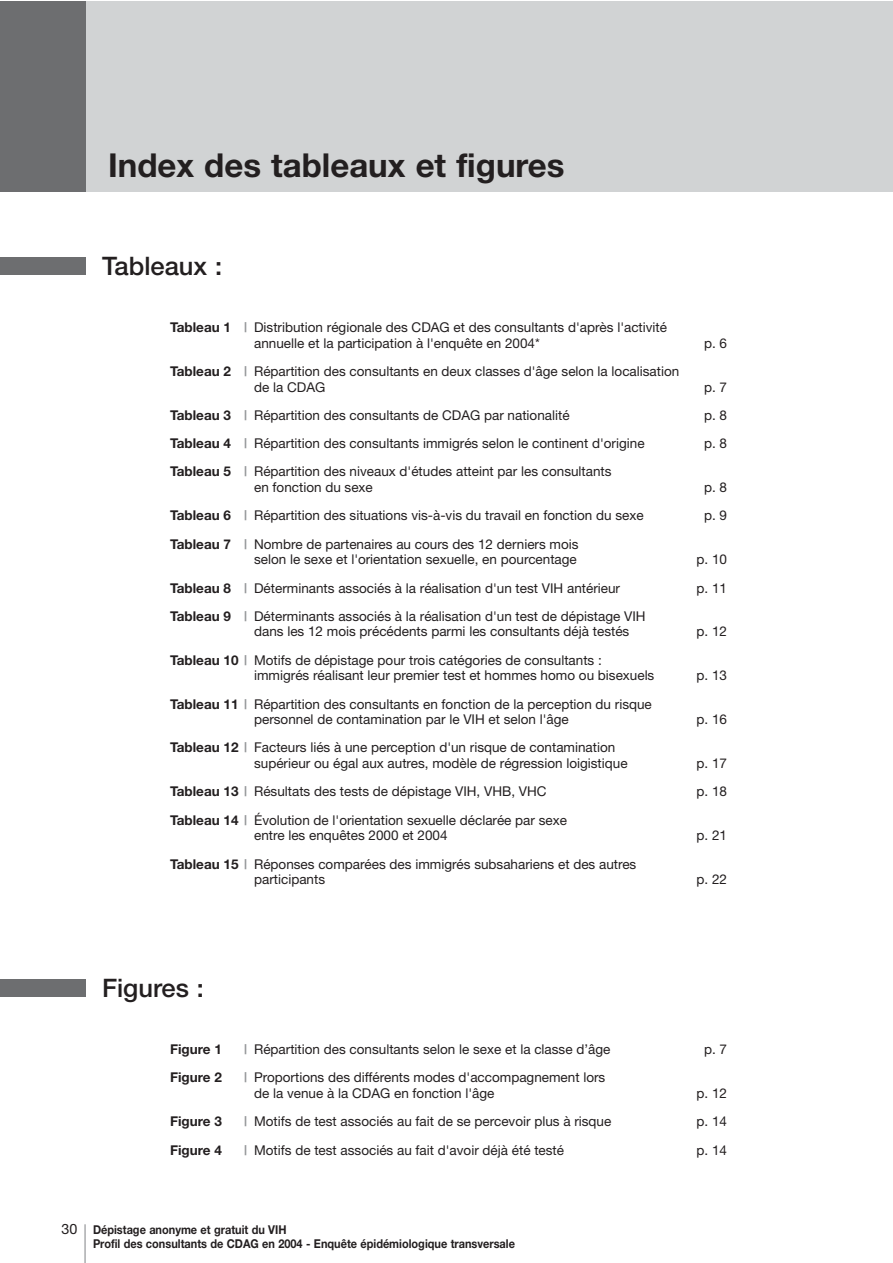
<style>
.page{position:relative;width:893px;height:1263px;background:#fff}
.page>*{position:absolute;margin:0;border:0;box-sizing:border-box;transform-origin:0 0}
.t1{font:700 33px "Helvetica Neue";color:#231f20}
.t2{font:500 25.5px "Helvetica Neue";color:#231f20}
.t3{font:14.25px "Helvetica Neue";color:#231f20}
.t4{font:13.5px/15.6px "Helvetica Neue";color:#231f20}
.t5{font:700 13.5px "Helvetica Neue";color:#231f20}
.t6{font:700 12.15px/14.5px "Helvetica Neue";color:#231f20;scale:.9 1}
.s1{font-weight:700}
.s2{font-weight:700;color:#939598}
</style>
<div class="page">
<div style="left:0;top:1px;width:892px;height:191px;background:#d1d3d4"></div>
<div style="left:0;top:1px;width:85px;height:191px;background:#6d6e70"></div>
<hr style="left:85px;top:1224px;width:1px;height:39px;background:#808285">
<div style="left:0;top:257px;width:85px;height:18px;background:#6d6e70"></div>
<div style="left:0;top:979px;width:85px;height:18px;background:#6d6e70"></div>
<h1 class="t1" style="left:108px;top:153px;width:458px">Index des tableaux et figures</h1>
<h2 class="t2" style="left:102px;top:256px;width:122px">Tableaux :</h2>
<p class="t4" style="left:254px;top:321px;width:414px;text-indent:-84px"><span class="s1">Tableau 1</span> <span class="s2">|</span> Distribution régionale des CDAG et des consultants d'après l'activité annuelle et la participation à l'enquête en 2004*</p>
<p class="t4" style="left:254px;top:365px;width:427px;text-indent:-84px"><span class="s1">Tableau 2</span> <span class="s2">|</span> Répartition des consultants en deux classes d'âge selon la localisation de la CDAG</p>
<p class="t4" style="left:704px;top:336px;width:25px">p. 6</p>
<p class="t4" style="left:704px;top:380px;width:25px">p. 7</p>
<p class="t4" style="left:170px;top:409px;width:401px"><span class="s1">Tableau 3</span> <span class="s2">|</span> Répartition des consultants de CDAG par nationalité</p>
<p class="t4" style="left:704px;top:409px;width:25px">p. 8</p>
<p class="t4" style="left:170px;top:437px;width:476px"><span class="s1">Tableau 4</span> <span class="s2">|</span> Répartition des consultants immigrés selon le continent d'origine</p>
<p class="t4" style="left:704px;top:437px;width:25px">p. 8</p>
<p class="t4" style="left:254px;top:465px;width:359px;text-indent:-84px"><span class="s1">Tableau 5</span> <span class="s2">|</span> Répartition des niveaux d'études atteint par les consultants en fonction du sexe</p>
<p class="t4" style="left:704px;top:481px;width:25px">p. 8</p>
<p class="t4" style="left:170px;top:509px;width:475px"><span class="s1">Tableau 6</span> <span class="s2">|</span> Répartition des situations vis-à-vis du travail en fonction du sexe</p>
<p class="t4" style="left:704px;top:509px;width:25px">p. 9</p>
<p class="t4" style="left:170px;top:537px;width:410px;text-align:right"><span class="s1">Tableau 7</span> <span class="s2">|</span> Nombre de partenaires au cours des 12 derniers mois selon le sexe et l'orientation sexuelle, en pourcentage</p>
<p class="t4" style="left:697px;top:553px;width:32px">p. 10</p>
<p class="t4" style="left:170px;top:581px;width:451px"><span class="s1">Tableau 8</span> <span class="s2">|</span> Déterminants associés à la réalisation d'un test VIH antérieur</p>
<p class="t4" style="left:697px;top:581px;width:32px">p. 11</p>
<p class="t4" style="left:254px;top:609px;width:393px;text-indent:-84px"><span class="s1">Tableau 9</span> <span class="s2">|</span> Déterminants associés à la réalisation d'un test de dépistage VIH dans les 12 mois précédents parmi les consultants déjà testés</p>
<p class="t4" style="left:697px;top:625px;width:32px">p. 12</p>
<p class="t4" style="left:254px;top:653px;width:402px;text-indent:-84px"><span class="s1">Tableau 10</span> <span class="s2">|</span> Motifs de dépistage pour trois catégories de consultants : immigrés réalisant leur premier test et hommes homo ou bisexuels</p>
<p class="t4" style="left:170px;top:697px;width:483px;text-align:center"><span class="s1">Tableau 11</span> <span class="s2">|</span> Répartition des consultants en fonction de la perception du risque personnel de contamination par le VIH et selon l'âge</p>
<p class="t4" style="left:254px;top:741px;width:375px;text-indent:-84px"><span class="s1">Tableau 12</span> <span class="s2">|</span> Facteurs liés à une perception d'un risque de contamination supérieur ou égal aux autres, modèle de régression loigistique</p>
<p class="t4" style="left:697px;top:669px;width:32px">p. 13</p>
<p class="t4" style="left:697px;top:713px;width:32px">p. 16</p>
<p class="t4" style="left:697px;top:757px;width:32px">p. 17</p>
<p class="t4" style="left:170px;top:785px;width:378px"><span class="s1">Tableau 13</span> <span class="s2">|</span> Résultats des tests de dépistage VIH, VHB, VHC</p>
<p class="t4" style="left:697px;top:785px;width:32px">p. 18</p>
<p class="t4" style="left:254px;top:813px;width:314px;text-indent:-84px"><span class="s1">Tableau 14</span> <span class="s2">|</span> Évolution de l'orientation sexuelle déclarée par sexe entre les enquêtes 2000 et 2004</p>
<p class="t4" style="left:697px;top:829px;width:32px">p. 21</p>
<p class="t4" style="left:254px;top:857px;width:384px;text-indent:-84px"><span class="s1">Tableau 15</span> <span class="s2">|</span> Réponses comparées des immigrés subsahariens et des autres participants</p>
<p class="t4" style="left:697px;top:873px;width:32px">p. 22</p>
<h2 class="t2" style="left:102px;top:978px;width:103px">Figures :</h2>
<p class="t5" style="left:170px;top:1044px;width:53px">Figure 1</p>
<p class="t4" style="left:244px;top:1043px;width:368px"><span class="s2">|</span> Répartition des consultants selon le sexe et la classe d’âge</p>
<p class="t4" style="left:704px;top:1043px;width:25px">p. 7</p>
<p class="t5" style="left:170px;top:1073px;width:53px">Figure 2</p>
<p class="t4" style="left:254px;top:1071px;width:353px;text-indent:-10px"><span class="s2">|</span> Proportions des différents modes d'accompagnement lors de la venue à la CDAG en fonction l'âge</p>
<p class="t4" style="left:697px;top:1087px;width:32px">p. 12</p>
<p class="t5" style="left:170px;top:1116px;width:53px">Figure 3</p>
<p class="t4" style="left:244px;top:1115px;width:369px"><span class="s2">|</span> Motifs de test associés au fait de se percevoir plus à risque</p>
<p class="t4" style="left:697px;top:1115px;width:32px">p. 14</p>
<p class="t5" style="left:170px;top:1145px;width:53px">Figure 4</p>
<p class="t4" style="left:244px;top:1143px;width:321px"><span class="s2">|</span> Motifs de test associés au fait d'avoir déjà été testé</p>
<p class="t4" style="left:697px;top:1143px;width:32px">p. 14</p>
<p class="t3" style="left:61px;top:1224px;width:17px">30</p>
<p class="t6" style="left:93px;top:1223px;width:470px">Dépistage anonyme et gratuit du VIH<br>Profil des consultants de CDAG en 2004 - Enquête épidémiologique transversale</p>
</div>
